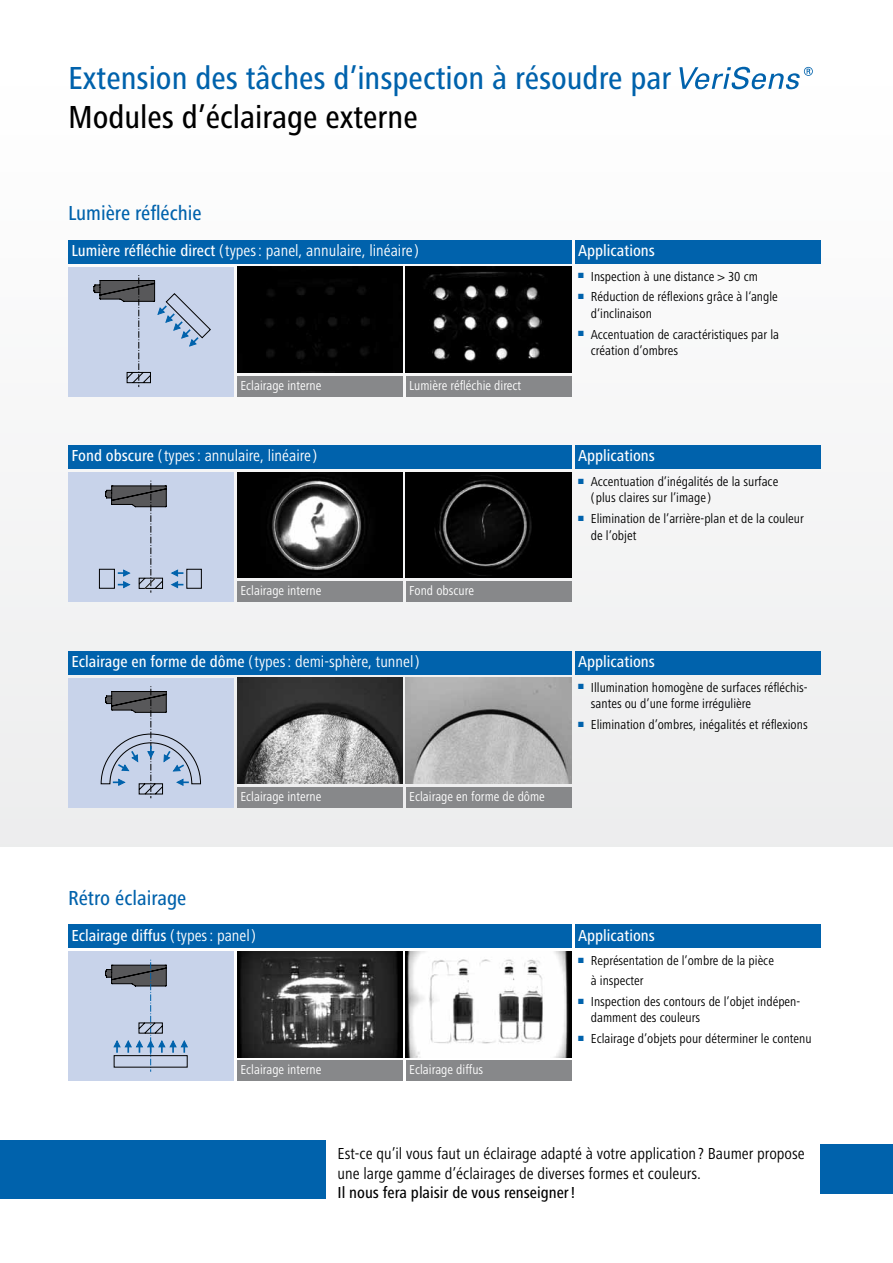
<style>
.page{position:relative;width:893px;height:1263px;background:#fff}
.page>*{position:absolute;margin:0;border:0;box-sizing:border-box;transform-origin:0 0}
.t1{font:500 condensed 33px "Frutiger Next LT";color:#0062ac}
.t2{font:500 condensed 33px "Frutiger Next LT";color:#000}
.t3{font:500 condensed 21px "Frutiger Next LT";color:#0062ac}
.t4{font:condensed 16.5px "Frutiger Next LT";color:#fff}
.t5{font:condensed 16.5px/19.5px "Frutiger Next LT";color:#000}
.t6{font:500 condensed 16.5px "Frutiger Next LT";color:#fff}
.t7{font:500 condensed 16.5px "Frutiger Next LT";color:#000}
.t8{font:condensed 13.5px/16.5px "Frutiger Next LT";color:#000}
.t9{font:condensed 13.5px "Frutiger Next LT";color:#fff}
.s1{font-weight:500}
.s2{font-weight:400}
</style>
<div class="page">
<div style="left:0;top:64px;width:893px;height:782px;background:#f7f7f7"></div>
<div style="left:0;top:1140px;width:325px;height:58px;background:#0062ac"></div>
<div style="left:821px;top:1144px;width:72px;height:50px;background:#0062ac"></div>
<svg style="left:679px;top:67px;width:134px;height:22px"></svg>
<div style="left:68px;top:240px;width:503px;height:24px;background:#0062ac"></div>
<div style="left:68px;top:267px;width:166px;height:129px;background:#c8d3ea"></div>
<svg style="left:93px;top:275px;width:118px;height:112px"></svg>
<div style="left:237px;top:267px;width:165px;height:105px;background:#000"></div>
<img style="left:406px;top:267px;width:165px;height:105px">
<div style="left:575px;top:240px;width:246px;height:24px;background:#0062ac"></div>
<div style="left:68px;top:445px;width:503px;height:24px;background:#0062ac"></div>
<div style="left:68px;top:472px;width:166px;height:130px;background:#c8d3ea"></div>
<div style="left:186px;top:569px;width:16px;height:20px;border:1px solid #000"></div>
<svg style="left:99px;top:480px;width:84px;height:113px"></svg>
<img style="left:237px;top:472px;width:165px;height:106px">
<img style="left:406px;top:472px;width:165px;height:106px">
<div style="left:575px;top:445px;width:246px;height:24px;background:#0062ac"></div>
<div style="left:68px;top:651px;width:503px;height:24px;background:#0062ac"></div>
<div style="left:68px;top:678px;width:166px;height:129px;background:#c8d3ea"></div>
<svg style="left:100px;top:686px;width:101px;height:112px"></svg>
<img style="left:237px;top:678px;width:165px;height:105px">
<img style="left:406px;top:678px;width:165px;height:105px">
<div style="left:575px;top:651px;width:246px;height:24px;background:#0062ac"></div>
<div style="left:68px;top:924px;width:503px;height:24px;background:#0062ac"></div>
<div style="left:68px;top:951px;width:166px;height:130px;background:#c8d3ea"></div>
<svg style="left:105px;top:959px;width:83px;height:113px"></svg>
<img style="left:237px;top:951px;width:165px;height:106px">
<img style="left:406px;top:951px;width:165px;height:106px">
<div style="left:575px;top:924px;width:246px;height:24px;background:#0062ac"></div>
<div style="left:237px;top:376px;width:166px;height:20px;background:#87888a"></div>
<div style="left:406px;top:376px;width:165px;height:20px;background:#87888a"></div>
<div style="left:237px;top:581px;width:166px;height:21px;background:#87888a"></div>
<div style="left:406px;top:581px;width:165px;height:21px;background:#87888a"></div>
<div style="left:237px;top:787px;width:166px;height:20px;background:#87888a"></div>
<div style="left:406px;top:787px;width:165px;height:20px;background:#87888a"></div>
<div style="left:237px;top:1060px;width:166px;height:21px;background:#87888a"></div>
<div style="left:406px;top:1060px;width:165px;height:21px;background:#87888a"></div>
<h1 class="t1" style="left:68px;top:60px;width:605px">Extension des tâches d’inspection à résoudre par</h1>
<h1 class="t2" style="left:68px;top:99px;width:351px">Modules d’éclairage externe</h1>
<h2 class="t3" style="left:68px;top:202px;width:135px">Lumière réfléchie</h2>
<p class="t4" style="left:71px;top:241px;width:349px"><span class="s1">Lumière réfléchie direct</span> (types: panel, annulaire, linéaire )</p>
<p class="t9" style="left:240px;top:378px;width:83px">Eclairage interne</p>
<p class="t9" style="left:409px;top:378px;width:114px">Lumière réfléchie direct</p>
<p class="t4" style="left:71px;top:447px;width:247px"><span class="s1">Fond obscure</span> (types: annulaire, linéaire )</p>
<p class="t9" style="left:240px;top:583px;width:83px">Eclairage interne</p>
<p class="t9" style="left:409px;top:583px;width:66px">Fond obscure</p>
<p class="t4" style="left:71px;top:652px;width:350px"><span class="s1">Eclairage en forme de dôme</span> (types: demi-sphère, tunnel )</p>
<p class="t9" style="left:240px;top:789px;width:83px">Eclairage interne</p>
<p class="t9" style="left:409px;top:789px;width:137px">Eclairage en forme de dôme</p>
<p class="t6" style="left:578px;top:241px;width:78px">Applications</p>
<p class="t8" style="left:578px;top:268px;width:181px"><sup>■</sup> Inspection à une distance &gt; 30 cm</p>
<p class="t8" style="left:591px;top:289px;width:188px;text-indent:-13px"><sup>■</sup> Réduction de réflexions grâce à l‘angle d‘inclinaison</p>
<p class="t8" style="left:591px;top:326px;width:190px;text-indent:-13px"><sup>■</sup> Accentuation de caractéristiques par la création d’ombres</p>
<p class="t6" style="left:578px;top:447px;width:78px">Applications</p>
<p class="t8" style="left:591px;top:473px;width:189px;text-indent:-13px"><sup>■</sup> Accentuation d’inégalités de la surface ( plus claires sur l’image )</p>
<p class="t8" style="left:591px;top:510px;width:215px;text-indent:-13px"><sup>■</sup> Elimination de l’arrière-plan et de la couleur de l’objet</p>
<p class="t6" style="left:578px;top:652px;width:78px">Applications</p>
<p class="t8" style="left:591px;top:679px;width:218px;text-indent:-13px"><sup>■</sup> Illumination homogène de surfaces réfléchis&shy;santes ou d’une forme irrégulière</p>
<p class="t8" style="left:578px;top:716px;width:231px"><sup>■</sup> Elimination d’ombres, inégalités et réflexions</p>
<h2 class="t3" style="left:68px;top:886px;width:120px">Rétro éclairage</h2>
<p class="t6" style="left:71px;top:926px;width:186px">Eclairage diffus <span class="s2">(types: panel )</span></p>
<p class="t9" style="left:240px;top:1062px;width:83px">Eclairage interne</p>
<p class="t9" style="left:409px;top:1062px;width:75px">Eclairage diffus</p>
<p class="t6" style="left:578px;top:926px;width:78px">Applications</p>
<p class="t8" style="left:591px;top:951px;width:185px;line-height:19.8px;text-indent:-13px"><sup>■</sup> Représentation de l’ombre de la pièce à inspecter</p>
<p class="t8" style="left:591px;top:993px;width:211px;text-indent:-13px"><sup>■</sup> Inspection des contours de l’objet indépen&shy;damment des couleurs</p>
<p class="t8" style="left:578px;top:1030px;width:235px"><sup>■</sup> Eclairage d’objets pour déterminer le contenu</p>
<p class="t5" style="left:338px;top:1144px;width:469px">Est-ce qu’il vous faut un éclairage adapté à votre application ? Baumer propose une large gamme d’éclairages de diverses formes et couleurs.</p>
<p class="t7" style="left:338px;top:1184px;width:239px">Il nous fera plaisir de vous renseigner!</p>
</div>
